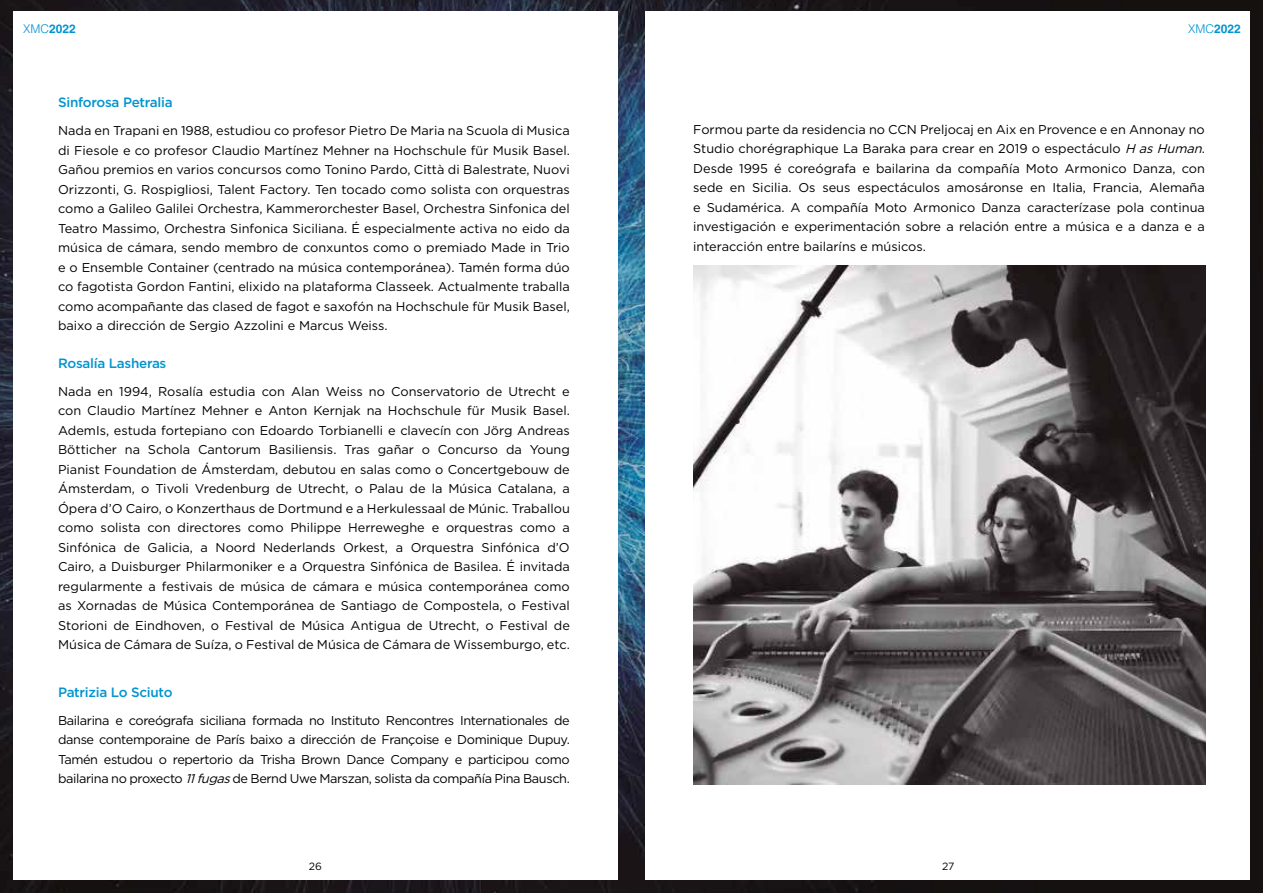
<style>
.page{position:relative;width:1263px;height:893px;background:#fff}
.page>*{position:absolute;margin:0;border:0;box-sizing:border-box;transform-origin:0 0}
.t1{font:500 13.5px "Gotham HTF";letter-spacing:-.02em;color:#0094d0}
.t2{font:12.75px/19.5px "Gotham HTF";color:#000;text-align:justify}
.t3{font:700 12px "Helvetica LT Std";color:#0094d0}
.t4{font:10.5px "Gotham HTF";color:#000}
.s1{font-family:"Helvetica";font-weight:300}
.s2{font-style:italic}
</style>
<div class="page">
<img style="left:0;top:0;width:1263px;height:893px">
<div style="left:13px;top:11px;width:604px;height:869px;background:#fff"></div>
<div style="left:646px;top:11px;width:604px;height:869px;background:#fff"></div>
<img style="left:693px;top:266px;width:512px;height:518px">
<p class="t3" style="left:23px;top:21px;width:54px"><span class="s1">XMC</span>2022</p>
<p class="t3" style="left:1188px;top:21px;width:54px"><span class="s1">XMC</span>2022</p>
<p class="t1" style="left:58px;top:95px;width:116px">Sinforosa Petralia</p>
<p class="t2" style="left:58px;top:121px;width:513px">Nada en Trapani en 1988, estudiou co profesor Pietro De Maria na Scuola di Musica di Fiesole e co profesor Claudio Martínez Mehner na Hochschule für Musik Basel.<br>Gañou premios en varios concursos como Tonino Pardo, Città di Balestrate, Nuovi Orizzonti, G. Rospigliosi, Talent Factory. Ten tocado como solista con orquestras como a Galileo Galilei Orchestra, Kammerorchester Basel, Orchestra Sinfonica del Teatro Massimo, Orchestra Sinfonica Siciliana. É especialmente activa no eido da música de cámara, sendo membro de conxuntos como o premiado Made in Trio e o Ensemble Container (centrado na música contemporánea). Tamén forma dúo co fagotista Gordon Fantini, elixido na plataforma Classeek. Actualmente traballa como acompañante das clased de fagot e saxofón na Hochschule für Musik Basel, baixo a dirección de Sergio Azzolini e Marcus Weiss.</p>
<p class="t1" style="left:58px;top:355px;width:110px">Rosalía Lasheras</p>
<p class="t2" style="left:58px;top:381px;width:513px">Nada en 1994, Rosalía estudia con Alan Weiss no Conservatorio de Utrecht e con Claudio Martínez Mehner e Anton Kernjak na Hochschule für Musik Basel.<br>AdemIs, estuda fortepiano con Edoardo Torbianelli e clavecín con Jörg Andreas Bötticher na Schola Cantorum Basiliensis. Tras gañar o Concurso da Young Pianist Foundation de Ámsterdam, debutou en salas como o Concertgebouw de Ámsterdam, o Tivoli Vredenburg de Utrecht, o Palau de la Música Catalana, a Ópera d’O Cairo, o Konzerthaus de Dortmund e a Herkulessaal de Múnic. Traballou como solista con directores como Philippe Herreweghe e orquestras como a Sinfónica de Galicia, a Noord Nederlands Orkest, a Orquestra Sinfónica d’O Cairo, a Duisburger Philarmoniker e a Orquestra Sinfónica de Basilea. É invitada regularmente a festivais de música de cámara e música contemporánea como as Xornadas de Música Contemporánea de Santiago de Compostela, o Festival Storioni de Eindhoven, o Festival de Música Antigua de Utrecht, o Festival de Música de Cámara de Suíza, o Festival de Música de Cámara de Wissemburgo, etc.</p>
<p class="t1" style="left:58px;top:684px;width:116px">Patrizia Lo Sciuto</p>
<p class="t2" style="left:58px;top:710px;width:513px">Bailarina e coreógrafa siciliana formada no Instituto Rencontres Internationales de danse contemporaine de París baixo a dirección de Françoise e Dominique Dupuy.<br>Tamén estudou o repertorio da Trisha Brown Dance Company e participou como bailarina no proxecto <span class="s2">11fugas</span>de Bernd Uwe Marszan, solista da compañía Pina Bausch.</p>
<p class="t2" style="left:693px;top:119px;width:514px">Formou parte da residencia no CCN Preljocaj en Aix en Provence e en Annonay no Studio chorégraphique La Baraka para crear en 2019 o espectáculo <span class="s2">H asHuman</span>.<br>Desde 1995 é coreógrafa e bailarina da compañía Moto Armonico Danza, con sede en Sicilia. Os seus espectáculos amosáronse en Italia, Francia, Alemaña e Sudamérica. A compañía Moto Armonico Danza caracterízase pola continua investigación e experimentación sobre a relación entre a música e a danza e a interacción entre bailaríns e músicos.</p>
<p class="t4" style="left:309px;top:860px;width:15px">26</p>
<p class="t4" style="left:942px;top:860px;width:14px">27</p>
</div>
